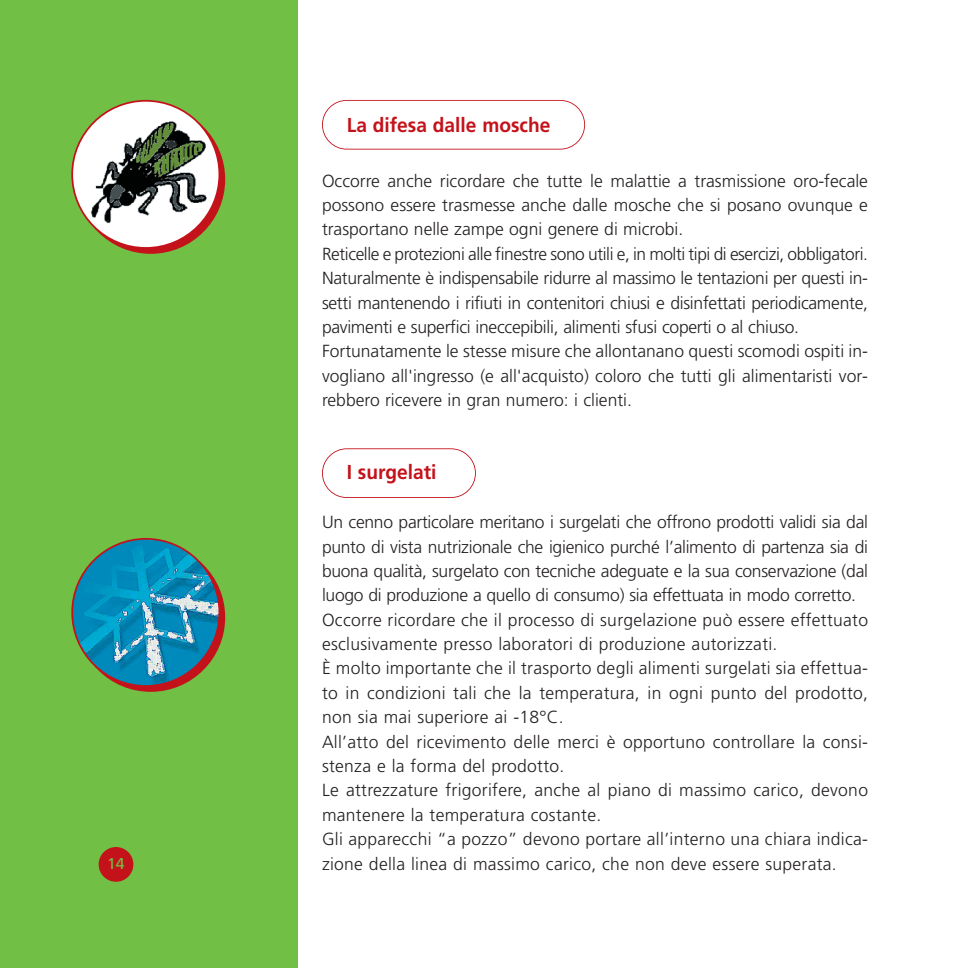
<style>
.page{position:relative;width:968px;height:968px;background:#fff}
.page>*{position:absolute;margin:0;border:0;box-sizing:border-box;transform-origin:0 0}
.t1{font:700 20.12px "Frutiger";color:#c4121a;scale:.95 1}
.t2{font:300 17.5px/24.3px "Frutiger";color:#231f20}
.t3{font:15.75px "Frutiger";color:#71bf44}
</style>
<div class="page">
<div style="left:0;top:1px;width:297px;height:966px;background:#71bf44"></div>
<div style="left:99px;top:846px;width:34px;height:35px;background:#c4121a;border-radius:50%"></div>
<div style="left:322px;top:100px;width:263px;height:49px;border:2px solid #c4121a;border-radius:25px"></div>
<div style="left:322px;top:448px;width:154px;height:50px;border:2px solid #c4121a;border-radius:25px"></div>
<svg style="left:71px;top:100px;width:149px;height:149px"></svg>
<img style="left:71px;top:538px;width:149px;height:148px">
<p class="t3" style="left:107px;top:857px;width:19px">14</p>
<p class="t1" style="left:347px;top:116px;width:216px">La difesa dalle mosche</p>
<p class="t2" style="left:322px;top:170px;width:547px">Occorre anche ricordare che tutte le malattie a trasmissione oro-fecale possono essere trasmesse anche dalle mosche che si posano ovunque e trasportano nelle zampe ogni genere di microbi.<br>Reticelle e protezioni alle finestre sono utili e, in molti tipi di esercizi, obbligatori.<br>Naturalmente è indispensabile ridurre al massimo le tentazioni per questi in&shy;setti mantenendo i rifiuti in contenitori chiusi e disinfettati periodicamente, pavimenti e superfici ineccepibili, alimenti sfusi coperti o al chiuso.<br>Fortunatamente le stesse misure che allontanano questi scomodi ospiti in&shy;vogliano all'ingresso (e all'acquisto) coloro che tutti gli alimentaristi vor&shy;rebbero ricevere in gran numero: i clienti.</p>
<p class="t1" style="left:347px;top:464px;width:96px">I surgelati</p>
<p class="t2" style="left:322px;top:511px;width:547px">Un cenno particolare meritano i surgelati che offrono prodotti validi sia dal punto di vista nutrizionale che igienico purché l’alimento di partenza sia di buona qualità, surgelato con tecniche adeguate e la sua conservazione (dal luogo di produzione a quello di consumo) sia effettuata in modo corretto.<br>Occorre ricordare che il processo di surgelazione può essere effettuato esclusivamente presso laboratori di produzione autorizzati.<br>È molto importante che il trasporto degli alimenti surgelati sia effettua&shy;to in condizioni tali che la temperatura, in ogni punto del prodotto, non sia mai superiore ai -18°C.<br>All’atto del ricevimento delle merci è opportuno controllare la consi&shy;stenza e la forma del prodotto.<br>Le attrezzature frigorifere, anche al piano di massimo carico, devono mantenere la temperatura costante.<br>Gli apparecchi “a pozzo” devono portare all’interno una chiara indica&shy;zione della linea di massimo carico, che non deve essere superata.</p>
</div>
